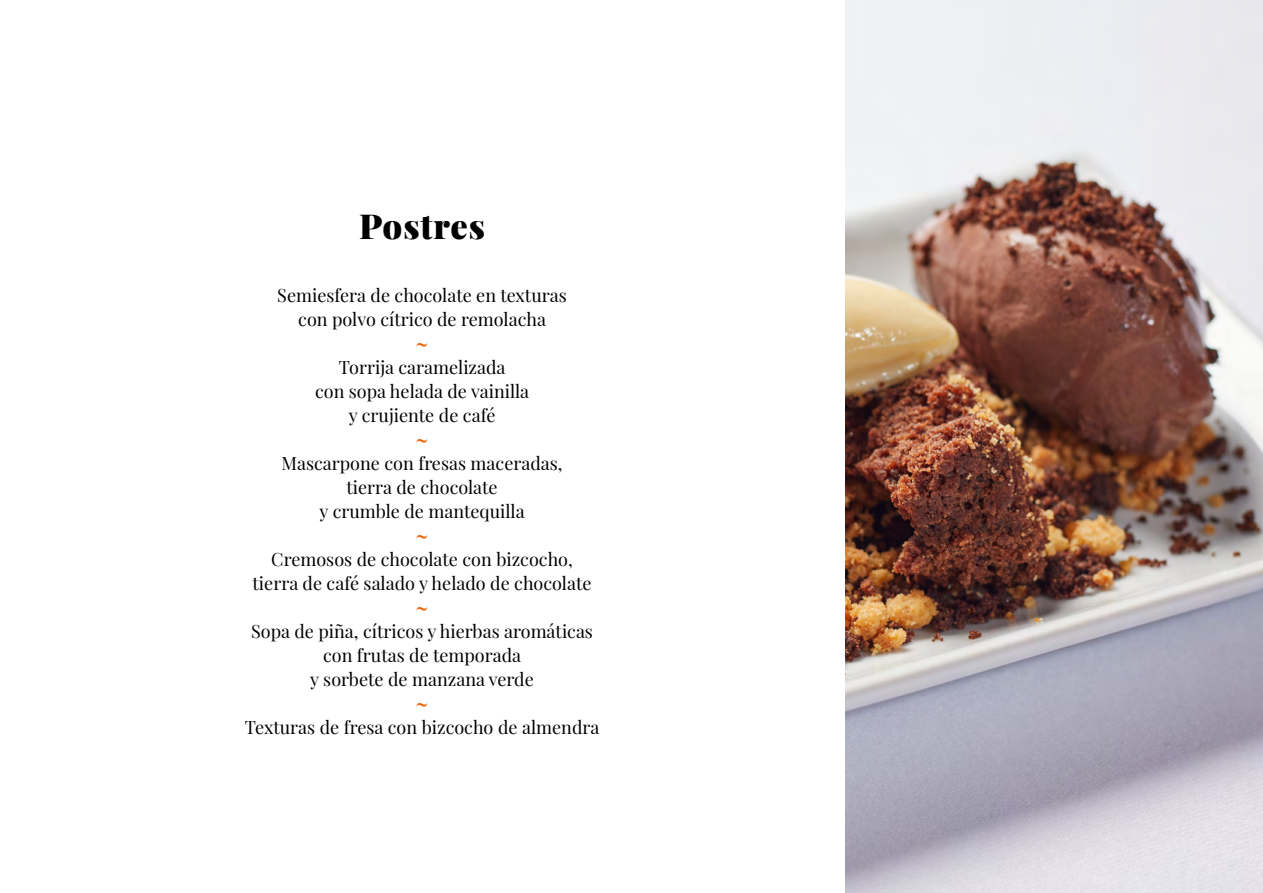
<style>
.page{position:relative;width:1263px;height:893px;background:#fff}
.page>*{position:absolute;margin:0;border:0;box-sizing:border-box;transform-origin:0 0}
.t1{font:900 34.5px "Playfair Display";letter-spacing:.025em;color:#000}
.t2{font:18px/24px "Playfair Display";color:#000;text-align:center}
.t3{font:900 18px "Playfair Display";color:#ec6608}
</style>
<div class="page">
<img style="left:845px;top:0;width:418px;height:893px">
<h1 class="t1" style="left:359px;top:199px;width:128px">Postres</h1>
<p class="t2" style="left:277px;top:282px;width:291px">Semiesfera de chocolate en texturas con polvo cítrico de remolacha</p>
<p class="t3" style="left:416px;top:329px;width:14px">~</p>
<p class="t2" style="left:315px;top:354px;width:216px">Torrija caramelizada<br>con sopa helada de vainilla y crujiente de café</p>
<p class="t3" style="left:416px;top:425px;width:14px">~</p>
<p class="t2" style="left:281px;top:450px;width:283px">Mascarpone con fresas maceradas, tierra de chocolate<br>y crumble de mantequilla</p>
<p class="t3" style="left:416px;top:521px;width:14px">~</p>
<p class="t2" style="left:253px;top:546px;width:340px">Cremosos de chocolate con bizcocho, tierra de café salado y helado de chocolate</p>
<p class="t3" style="left:416px;top:593px;width:14px">~</p>
<p class="t2" style="left:251px;top:618px;width:343px">Sopa de piña, cítricos y hierbas aromáticas con frutas de temporada<br>y sorbete de manzana verde</p>
<p class="t3" style="left:416px;top:689px;width:14px">~</p>
<p class="t2" style="left:245px;top:714px;width:356px">Texturas de fresa con bizcocho de almendra</p>
</div>
